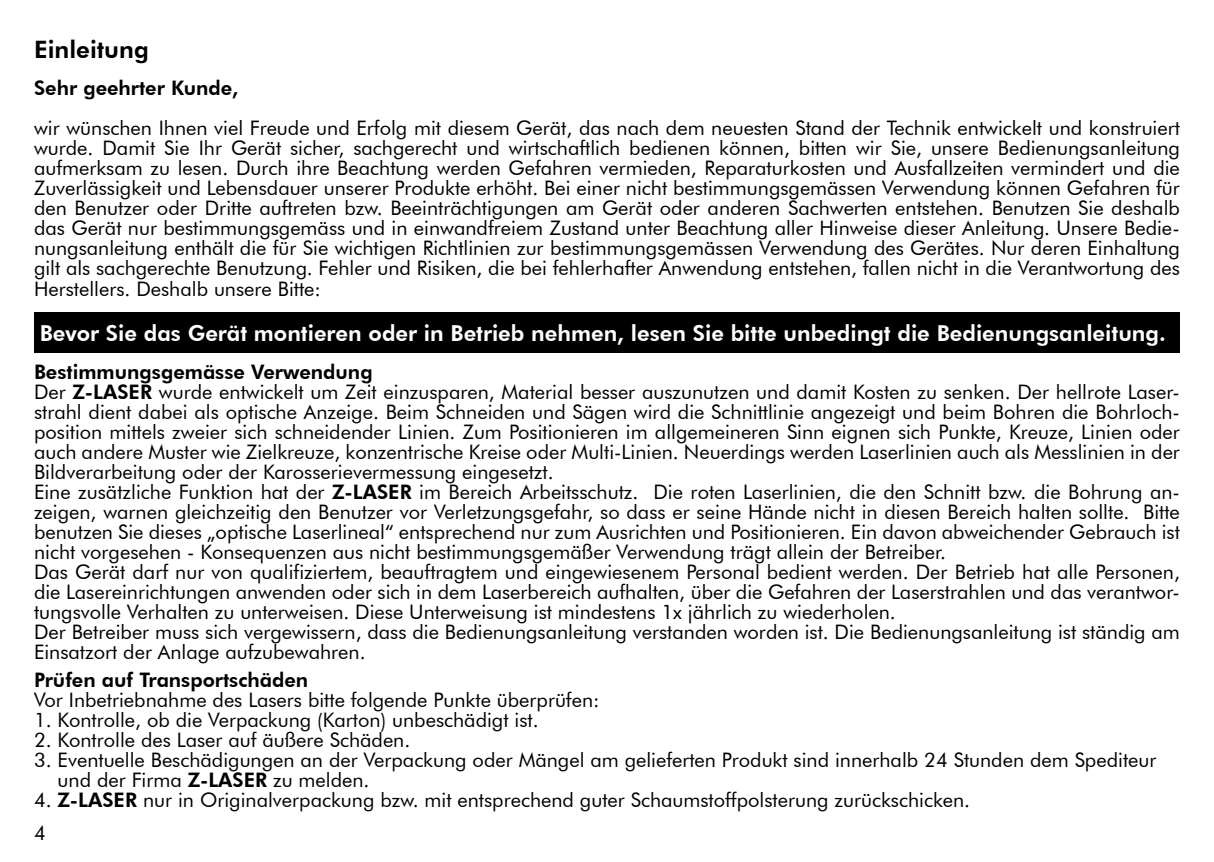
<style>
.page{position:relative;width:1214px;height:862px;background:#fff}
.page>*{position:absolute;margin:0;border:0;box-sizing:border-box;transform-origin:0 0}
.Absatzformat_1{font:800 24px "Futura BT";color:#000}
.t1{font:800 22px "Futura BT";color:#fff}
.t2{font:20px/20px "Futura BT";color:#000;text-align:justify}
.t3{font:800 20px "Futura BT";color:#000}
.s1{font-weight:800}
</style>
<div class="page">
<div style="left:34px;top:313px;width:1145px;height:40px;background:#000"></div>
<p class="Absatzformat_1" style="left:34px;top:35px;width:116px">Einleitung</p>
<p class="t3" style="left:34px;top:76px;width:206px">Sehr geehrter Kunde,</p>
<p class="t2" style="left:34px;top:118px;width:1147px">wir wünschen Ihnen viel Freude und Erfolg mit diesem Gerät, das nach dem neuesten Stand der Technik entwickelt und konstruiert wurde. Damit Sie Ihr Gerät sicher, sachgerecht und wirtschaftlich bedienen können, bitten wir Sie, unsere Bedienungsanleitung aufmerksam zu lesen. Durch ihre Beachtung werden Gefahren vermieden, Reparaturkosten und Ausfallzeiten vermindert und die Zuverlässigkeit und Lebensdauer unserer Produkte erhöht. Bei einer nicht bestimmungsgemässen Verwendung können Gefahren für den Benutzer oder Dritte auftreten bzw. Beeinträchtigungen am Gerät oder anderen Sachwerten entstehen. Benutzen Sie deshalb das Gerät nur bestimmungsgemäss und in einwandfreiem Zustand unter Beachtung aller Hinweise dieser Anleitung. Unsere Bedie&shy;nungsanleitung enthält die für Sie wichtigen Richtlinien zur bestimmungsgemässen Verwendung des Gerätes. Nur deren Einhaltung gilt als sachgerechte Benutzung. Fehler und Risiken, die bei fehlerhafter Anwendung entstehen, fallen nicht in die Verantwortung des Herstellers. Deshalb unsere Bitte:</p>
<p class="t1" style="left:40px;top:320px;width:1127px">Bevor Sie das Gerät montieren oder in Betrieb nehmen, lesen Sie bitte unbedingt die Bedienungsanleitung.</p>
<p class="t3" style="left:34px;top:360px;width:340px">Bestimmungsgemässe Verwendung</p>
<p class="t2" style="left:34px;top:382px;width:1147px">Der <span class="s1">Z-LASER</span> wurde entwickelt um Zeit einzusparen, Material besser auszunutzen und damit Kosten zu senken. Der hellrote Laser&shy;strahl dient dabei als optische Anzeige. Beim Schneiden und Sägen wird die Schnittlinie angezeigt und beim Bohren die Bohrloch&shy;position mittels zweier sich schneidender Linien. Zum Positionieren im allgemeineren Sinn eignen sich Punkte, Kreuze, Linien oder auch andere Muster wie Zielkreuze, konzentrische Kreise oder Multi-Linien. Neuerdings werden Laserlinien auch als Messlinien in der Bildverarbeitung oder der Karosserievermessung eingesetzt.</p>
<p class="t2" style="left:34px;top:482px;width:1147px">Eine zusätzliche Funktion hat der <span class="s1">Z-LASER</span> im Bereich Arbeitsschutz. Die roten Laserlinien, die den Schnitt bzw. die Bohrung an&shy;zeigen, warnen gleichzeitig den Benutzer vor Verletzungsgefahr, so dass er seine Hände nicht in diesen Bereich halten sollte. Bitte benutzen Sie dieses „optische Laserlineal“ entsprechend nur zum Ausrichten und Positionieren. Ein davon abweichender Gebrauch ist nicht vorgesehen - Konsequenzen aus nicht bestimmungsgemäßer Verwendung trägt allein der Betreiber.</p>
<p class="t2" style="left:34px;top:562px;width:1147px">Das Gerät darf nur von qualifiziertem, beauftragtem und eingewiesenem Personal bedient werden. Der Betrieb hat alle Personen, die Lasereinrichtungen anwenden oder sich in dem Laserbereich aufhalten, über die Gefahren der Laserstrahlen und das verantwor&shy;tungsvolle Verhalten zu unterweisen. Diese Unterweisung ist mindestens 1x jährlich zu wiederholen.</p>
<p class="t2" style="left:34px;top:622px;width:1147px">Der Betreiber muss sich vergewissern, dass die Bedienungsanleitung verstanden worden ist. Die Bedienungsanleitung ist ständig am<br>Einsatzort der Anlage aufzubewahren.</p>
<p class="t3" style="left:34px;top:668px;width:276px">Prüfen auf Transportschäden</p>
<p class="t2" style="left:34px;top:690px;width:567px">Vor Inbetriebnahme des Lasers bitte folgende Punkte überprüfen:</p>
<p class="t2" style="left:34px;top:710px;width:506px">1. Kontrolle, ob die Verpackung (Karton) unbeschädigt ist.</p>
<p class="t2" style="left:34px;top:730px;width:378px">2. Kontrolle des Laser auf äußere Schäden.</p>
<p class="t2" style="left:58px;top:750px;width:1100px;text-indent:-24px">3. Eventuelle Beschädigungen an der Verpackung oder Mängel am gelieferten Produkt sind innerhalb 24 Stunden dem Spediteur und der Firma <span class="s1">Z-LASER</span> zu melden.</p>
<p class="t2" style="left:34px;top:790px;width:937px">4. <span class="s1">Z-LASER</span> nur in Originalverpackung bzw. mit entsprechend guter Schaumstoffpolsterung zurückschicken.</p>
<p class="t2" style="left:34px;top:823px;width:13px">4</p>
</div>
